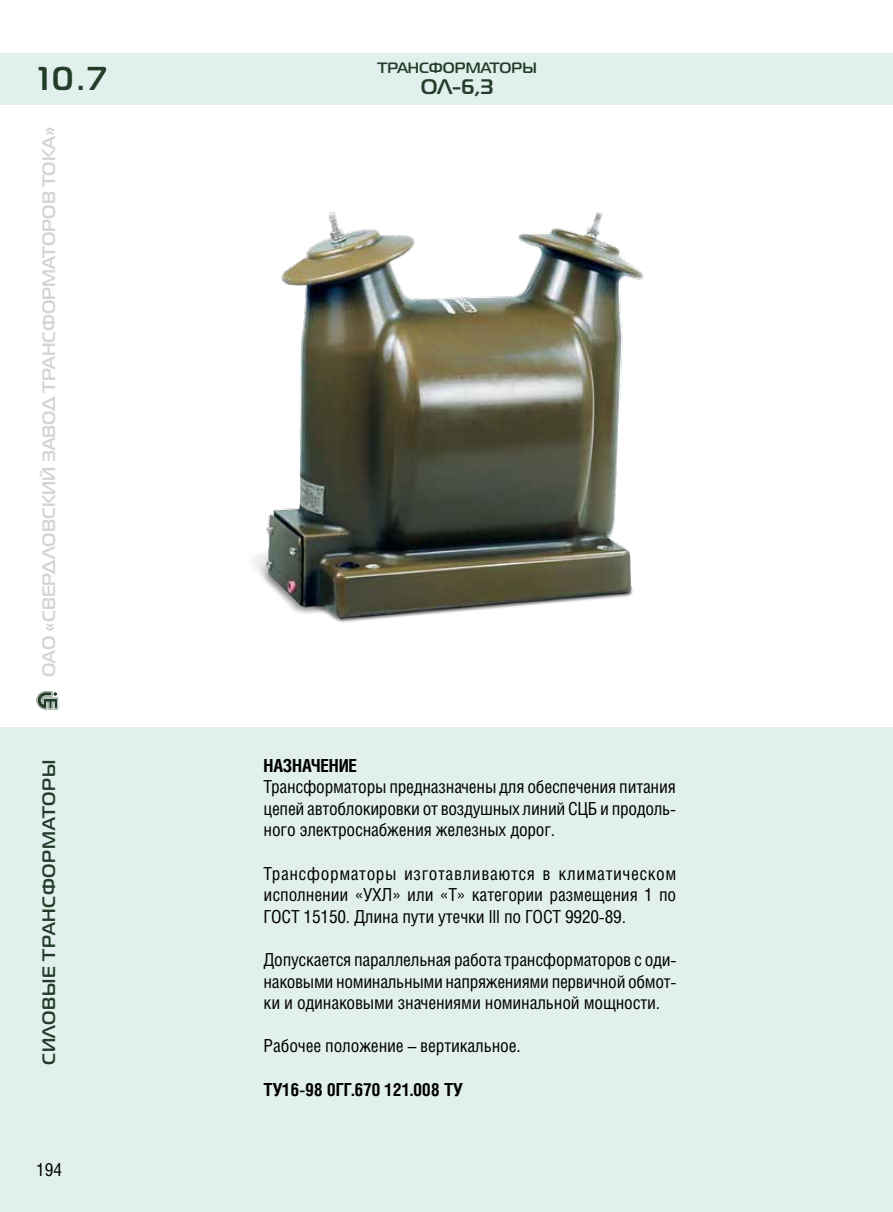
<style>
.page{position:relative;width:893px;height:1212px;background:#fff}
.page>*{position:absolute;margin:0;border:0;box-sizing:border-box;transform-origin:0 0}
.t1{font:700 33px "Magistral C";color:#223d29}
.t2{font:700 21px "Magistral C";color:#223d29}
.t3{font:18px/21.6px "Helios Cond";letter-spacing:-.01em;color:#000;text-align:justify}
.t4{font:700 18px "Magistral C";color:#d4d4d4}
.t5{font:700 18px "Helios Cond";letter-spacing:-.01em;color:#000}
.t6{font:700 18px "Magistral C";letter-spacing:.04em;color:#223d29}
.t7{font:700 15px "Magistral C";color:#223d29}
.s1{font-weight:700}
</style>
<div class="page">
<div style="left:0;top:727px;width:893px;height:485px;background:#e1efed"></div>
<div style="left:0;top:53px;width:893px;height:51px;background:#e1efed"></div>
<svg style="left:37px;top:691px;width:21px;height:18px"></svg>
<img style="left:253px;top:211px;width:391px;height:412px">
<p class="t1" style="left:39px;top:59px;width:68px">10.7</p>
<p class="t7" style="left:377px;top:59px;width:13px">трансформатор</p>
<p class="t7" style="left:522px;top:59px;width:16px">Ы</p>
<p class="t2" style="left:421px;top:75px;width:74px">ОЛ-6,3</p>
<p class="t4" style="left:38px;top:677px;width:552px;rotate:-90deg">ОАО «СВЕРДЛОВСКИЙ ЗАВОД ТРАНСФОРМАТОРОВ ТОКА»</p>
<p class="t6" style="left:38px;top:1065px;width:306px;rotate:-90deg">СИЛОВЫЕ ТРАНСФОРМАТОРЫ</p>
<p class="t3" style="left:36px;top:1158px;width:27px">194</p>
<p class="t5" style="left:264px;top:754px;width:21px">Назна</p>
<p class="t3" style="left:264px;top:754px;width:414px;text-align:left;text-indent:47px"><span class="s1">чение<br></span>Трансформаторы предназначены для обеспечения питания цепей автоблокировки от воздушных линий СЦБ и продоль&shy;ного электроснабжения железных дорог.</p>
<p class="t3" style="left:264px;top:862px;width:414px">Трансформаторы изготавливаются в климатическом исполнении «УХЛ» или «Т» категории размещения 1 по ГОСТ 15150. Длина пути утечки lll по ГОСТ 9920-89.</p>
<p class="t3" style="left:264px;top:948px;width:414px">Допускается параллельная работа трансформаторов с оди&shy;наковыми номинальными напряжениями первичной обмот&shy;ки и одинаковыми значениями номинальной мощности.</p>
<p class="t3" style="left:264px;top:1035px;width:259px">Рабочее положение – вертикальное.</p>
<p class="t5" style="left:264px;top:1078px;width:201px">ТУ16-98 0ГГ.670 121.008 ТУ</p>
</div>
